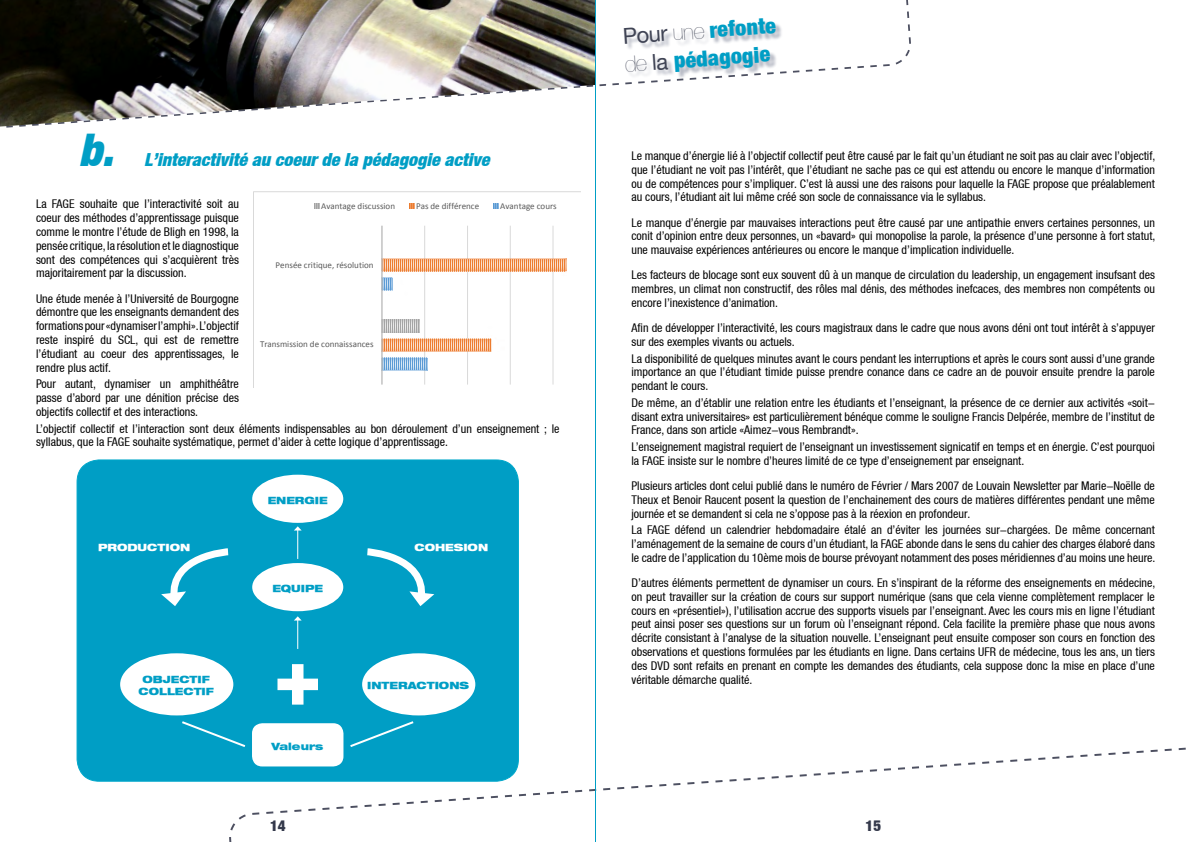
<style>
.page{position:relative;width:1191px;height:842px;background:#fff}
.page>*{position:absolute;margin:0;border:0;box-sizing:border-box;transform-origin:0 0}
.t1{font:italic 900 condensed 45px "Helvetica Neue LT";color:#009ec5}
.t2{font:900 condensed 22px/28px "Helvetica Neue LT";color:#009ec5}
.t3{font:italic 900 condensed 18px "Helvetica Neue LT";color:#009ec5}
.t4{font:900 condensed 15px "Helvetica Neue LT";color:#34394b}
.t5{font:condensed 12px/13.8px "Helvetica Neue LT";color:#000;text-align:justify}
.t6{font:900 expanded 10px/12px "Helvetica Neue LT";color:#009ec5;text-align:center}
.t7{font:900 expanded 10px "Helvetica Neue LT";color:#fff}
.t8{font:9px "Calibri";color:#595959}
.s1{font-weight:400;font-stretch:normal;color:#404455}
.s2{font-weight:200;font-stretch:normal;color:#404455}
</style>
<div class="page">
<svg style="left:229px;top:747px;width:957px;height:95px"></svg>
<hr style="left:595px;top:0;width:1px;height:842px;background:#009ec5">
<div style="left:625px;top:20px;width:157px;height:59px;background:#686f86;opacity:.5"></div>
<img style="left:0;top:0;width:595px;height:127px">
<div style="left:77px;top:460px;width:441px;height:321px;background:#009ec5;border-radius:22px"></div>
<svg style="left:161px;top:548px;width:68px;height:58px"></svg>
<svg style="left:367px;top:548px;width:67px;height:58px"></svg>
<div style="left:361px;top:652px;width:115px;height:64px;background:#fff;border-radius:50%"></div>
<div style="left:360px;top:651px;width:117px;height:66px;border:2px solid #009ec5;border-radius:50%"></div>
<div style="left:119px;top:652px;width:115px;height:64px;background:#fff;border-radius:50%"></div>
<div style="left:118px;top:651px;width:117px;height:66px;border:2px solid #009ec5;border-radius:50%"></div>
<div style="left:251px;top:722px;width:93px;height:45px;background:#fff;border-radius:11px"></div>
<div style="left:250px;top:721px;width:95px;height:47px;border:2px solid #009ec5;border-radius:11px"></div>
<svg style="left:294px;top:616px;width:8px;height:33px"></svg>
<svg style="left:294px;top:526px;width:8px;height:33px"></svg>
<div style="left:251px;top:562px;width:93px;height:50px;background:#fff;border-radius:50%"></div>
<div style="left:250px;top:561px;width:95px;height:52px;border:2px solid #009ec5;border-radius:50%"></div>
<div style="left:251px;top:474px;width:93px;height:50px;background:#fff;border-radius:50%"></div>
<div style="left:250px;top:473px;width:95px;height:52px;border:2px solid #009ec5;border-radius:50%"></div>
<svg style="left:277px;top:664px;width:41px;height:41px"></svg>
<svg style="left:182px;top:721px;width:64px;height:26px"></svg>
<svg style="left:350px;top:721px;width:64px;height:26px"></svg>
<hr style="left:595px;top:226px;width:1px;height:159px;background:#d9d9d9">
<svg style="left:253px;top:191px;width:327px;height:197px"></svg>
<h1 class="t1" style="left:79px;top:123px;width:37px">b.</h1>
<h3 class="t3" style="left:144px;top:149px;width:347px">L’interactivité au coeur de la pédagogie active</h3>
<p class="t5" style="left:36px;top:197px;width:204px">La FAGE souhaite que l’interactivité soit au coeur des méthodes d’apprentissage puisque comme le montre l’étude de Bligh en 1998, la pensée critique, la résolution et le diagnostique sont des compétences qui s’acquièrent très majoritairement par la discussion.</p>
<p class="t5" style="left:36px;top:291px;width:204px">Une étude menée à l’Université de Bourgogne démontre que les enseignants demandent des formations pour «dynamiser l’amphi». L’objectif reste inspiré du SCL, qui est de remettre l’étudiant au coeur des apprentissages, le rendre plus actif.</p>
<p class="t5" style="left:36px;top:377px;width:204px">Pour autant, dynamiser un amphithéâtre passe d’abord par une définition précise des objectifs collectif et des interactions.</p>
<p class="t5" style="left:36px;top:421px;width:525px">L’objectif collectif et l’interaction sont deux éléments indispensables au bon déroulement d’un enseignement ; le syllabus, que la FAGE souhaite systématique, permet d’aider à cette logique d’apprentissage.</p>
<p class="t8" style="left:321px;top:200px;width:75px">Avantage discussion</p>
<p class="t8" style="left:416px;top:200px;width:65px">Pas de différence</p>
<p class="t8" style="left:500px;top:200px;width:58px">Avantage cours</p>
<p class="t8" style="left:276px;top:259px;width:99px">Pensée critique, résolution</p>
<p class="t8" style="left:260px;top:339px;width:115px">Transmission de connaissances</p>
<p class="t6" style="left:268px;top:494px;width:62px">ENERGIE</p>
<p class="t7" style="left:98px;top:541px;width:94px">PRODUCTION</p>
<p class="t7" style="left:414px;top:541px;width:75px">COHESION</p>
<p class="t6" style="left:138px;top:673px;width:77px">OBJECTIF<br>COLLECTIF</p>
<p class="t6" style="left:272px;top:582px;width:52px">EQUIPE</p>
<p class="t6" style="left:272px;top:740px;width:53px">Valeurs</p>
<p class="t6" style="left:367px;top:679px;width:104px">INTERACTIONS</p>
<h2 class="t2" style="left:622px;top:22px;width:155px;rotate:-4deg"><span class="s1">Pour</span> <span class="s2">une</span> refonte <span class="s2">de</span> <span class="s1">la</span> pédagogie</h2>
<p class="t5" style="left:631px;top:149px;width:525px">Le manque d’énergie lié à l’objectif collectif peut être causé par le fait qu’un étudiant ne soit pas au clair avec l’objectif, que l’étudiant ne voit pas l’intérêt, que l’étudiant ne sache pas ce qui est attendu ou encore le manque d’information ou de compétences pour s’impliquer. C’est là aussi une des raisons pour laquelle la FAGE propose que préalablement au cours, l’étudiant ait lui même créé son socle de connaissance via le syllabus.</p>
<p class="t5" style="left:631px;top:215px;width:525px">Le manque d’énergie par mauvaises interactions peut être causé par une antipathie envers certaines personnes, un conit d’opinion entre deux personnes, un «bavard» qui monopolise la parole, la présence d’une personne à fort statut, une mauvaise expériences antérieures ou encore le manque d’implication individuelle.</p>
<p class="t5" style="left:631px;top:268px;width:525px">Les facteurs de blocage sont eux souvent dû à un manque de circulation du leadership, un engagement insuffisant des membres, un climat non constructif, des rôles mal définis, des méthodes inefficaces, des membres non compétents ou encore l’inexistence d’animation.</p>
<p class="t5" style="left:631px;top:321px;width:525px">Afifin de développer l’interactivité, les cours magistraux dans le cadre que nous avons défini ont tout intérêt à s’appuyer sur des exemples vivants ou actuels.</p>
<p class="t5" style="left:631px;top:351px;width:525px">La disponibilité de quelques minutes avant le cours pendant les interruptions et après le cours sont aussi d’une grande importance afin que l’étudiant timide puisse prendre confiance dans ce cadre afin de pouvoir ensuite prendre la parole pendant le cours.</p>
<p class="t5" style="left:631px;top:395px;width:525px">De même, afin d’établir une relation entre les étudiants et l’enseignant, la présence de ce dernier aux activités «soit&shy;disant extra universitaires» est particulièrement bénéfique comme le souligne Francis Delpérée, membre de l’institut de France, dans son article «Aimez-vous Rembrandt».</p>
<p class="t5" style="left:631px;top:440px;width:525px">L’enseignement magistral requiert de l’enseignant un investissement significatif en temps et en énergie. C’est pourquoi la FAGE insiste sur le nombre d’heures limité de ce type d’enseignement par enseignant.</p>
<p class="t5" style="left:631px;top:479px;width:525px">Plusieurs articles dont celui publié dans le numéro de Février / Mars 2007 de Louvain Newsletter par Marie-Noëlle de Theux et Benoir Raucent posent la question de l’enchainement des cours de matières différentes pendant une même journée et se demandent si cela ne s’oppose pas à la réexion en profondeur.</p>
<p class="t5" style="left:631px;top:523px;width:525px">La FAGE défend un calendrier hebdomadaire étalé afin d’éviter les journées sur-chargées. De même concernant l’aménagement de la semaine de cours d’un étudiant, la FAGE abonde dans le sens du cahier des charges élaboré dans le cadre de l’application du 10ème mois de bourse prévoyant notamment des poses méridiennes d’au moins une heure.</p>
<p class="t5" style="left:631px;top:576px;width:525px">D’autres éléments permettent de dynamiser un cours. En s’inspirant de la réforme des enseignements en médecine, on peut travailler sur la création de cours sur support numérique (sans que cela vienne complètement remplacer le cours en «présentiel»), l’utilisation accrue des supports visuels par l’enseignant. Avec les cours mis en ligne l’étudiant peut ainsi poser ses questions sur un forum où l’enseignant répond. Cela facilite la première phase que nous avons décrite consistant à l’analyse de la situation nouvelle. L’enseignant peut ensuite composer son cours en fonction des observations et questions formulées par les étudiants en ligne. Dans certains UFR de médecine, tous les ans, un tiers des DVD sont refaits en prenant en compte les demandes des étudiants, cela suppose donc la mise en place d’une véritable démarche qualité.</p>
<p class="t4" style="left:270px;top:816px;width:17px">14</p>
<p class="t4" style="left:865px;top:816px;width:17px">15</p>
</div>
